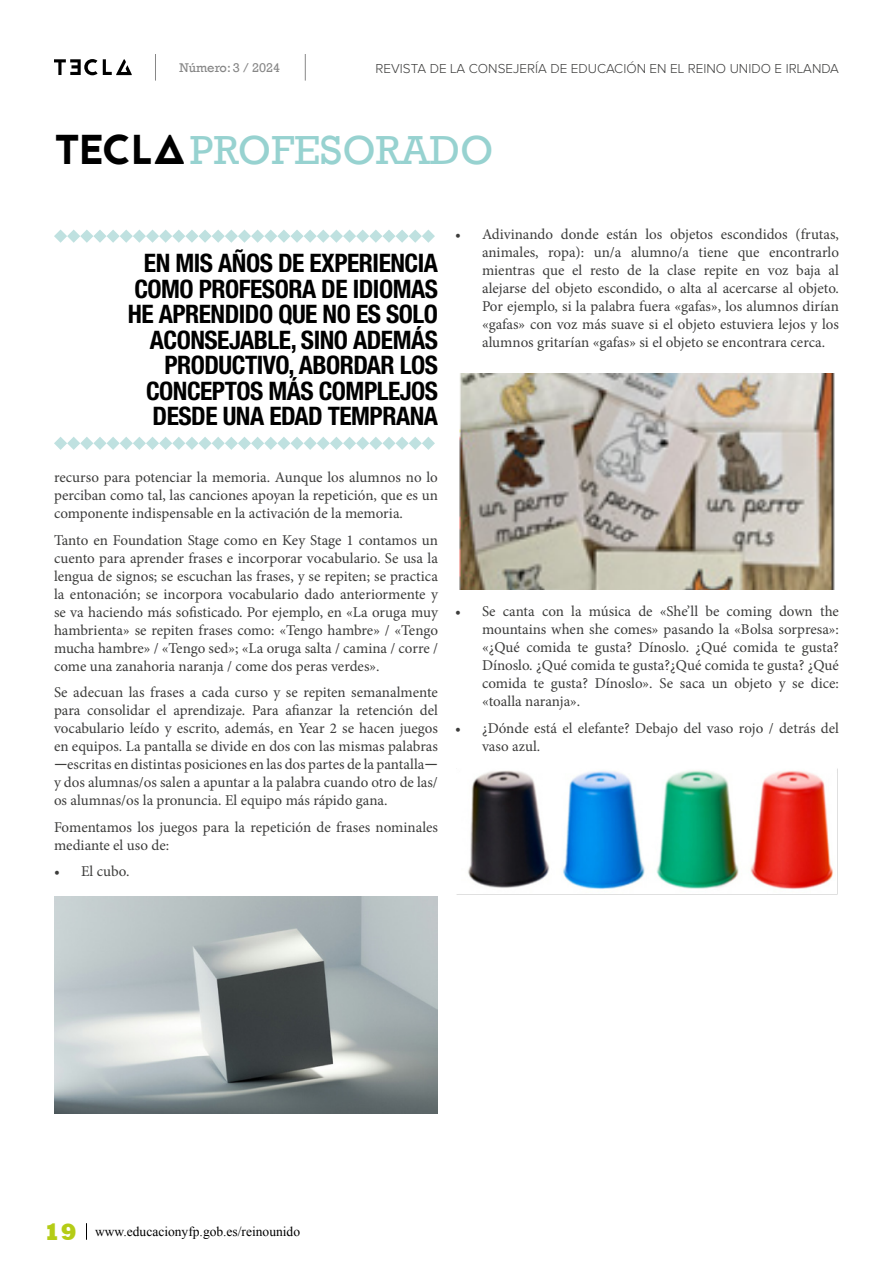
<style>
.page{position:relative;width:893px;height:1263px;background:#fff}
.page>*{position:absolute;margin:0;border:0;box-sizing:border-box;transform-origin:0 0}
.t1{font:41.55px "Rockwell";color:#97d2d0}
.t2{font:700 condensed 25.5px/25.5px "Helvetica Neue LT Std";letter-spacing:-.02em;color:#000;text-align:right}
.t3{font:15px/18px "Minion Pro";color:#3c3c3b;text-align:justify}
.t4{font:300 13.5px "Proxima Nova A";color:#3c3c3b}
.t5{font:13.5px "Times New Roman";color:#000}
.t6{font:12.9px "Rockwell";color:#878787}
.s1{font-family:"Jaapokkienchance";font-size:41.7px;color:#000}
.s2{font-family:"Gotham"}
.s3{font-family:"Rockwell";font-weight:800;font-size:24px;color:#b4cc16}
</style>
<div class="page">
<svg style="left:86px;top:1223px;width:1px;height:17px"></svg>
<svg style="left:155px;top:54px;width:1px;height:27px"></svg>
<svg style="left:54px;top:59px;width:78px;height:16px"></svg>
<svg style="left:305px;top:54px;width:1px;height:27px"></svg>
<img style="left:54px;top:896px;width:384px;height:217px">
<img style="left:459px;top:374px;width:376px;height:216px">
<img style="left:456px;top:768px;width:382px;height:127px">
<svg style="left:54px;top:230px;width:381px;height:13px"></svg>
<svg style="left:54px;top:437px;width:381px;height:13px"></svg>
<p class="t6" style="left:179px;top:60px;width:102px">Número: 3 / 2024</p>
<p class="t4" style="left:375px;top:61px;width:465px">REVISTA DE LA CONSEJERÍA DE EDUCACIÓN EN EL REINO UNIDO E IRLANDA</p>
<h1 class="t1" style="left:54px;top:126px;width:441px"><span class="s1">TECLA</span>PROFESORADO</h1>
<h2 class="t2" style="left:128px;top:250px;width:312px">EN MIS AÑOS DE EXPERIENCIA<br>COMO PROFESORA DE IDIOMAS<br>HE APRENDIDO QUE NO ES SOLO<br>ACONSEJABLE, SINO ADEMÁS<br>PRODUCTIVO, ABORDAR LOS<br>CONCEPTOS MÁS COMPLEJOS<br>DESDE UNA EDAD TEMPRANA</h2>
<p class="t3" style="left:482px;top:226px;width:358px;text-indent:-27px">• Adivinando donde están los objetos escondidos (frutas, animales, ropa): un/a alumno/a tiene que encontrarlo mientras que el resto de la clase repite en voz baja al alejarse del objeto escondido, o alta al acercarse al objeto.<br>Por ejemplo, si la palabra fuera «gafas», los alumnos dirían «gafas» con voz más suave si el objeto estuviera lejos y los alumnos gritarían «gafas» si el objeto se encontrara cerca.</p>
<p class="t3" style="left:54px;top:468px;width:385px">recurso para potenciar la memoria. Aunque los alumnos no lo perciban como tal, las canciones apoyan la repetición, que es un componente indispensable en la activación de la memoria.</p>
<p class="t3" style="left:54px;top:531px;width:386px">Tanto en Foundation Stage como en Key Stage 1 contamos un cuento para aprender frases e incorporar vocabulario. Se usa la lengua de signos; se escuchan las frases, y se repiten; se practica la entonación; se incorpora vocabulario dado anteriormente y se va haciendo más sofisticado. Por ejemplo, en «La oruga muy hambrienta» se repiten frases como: «Tengo hambre» / «Tengo mucha hambre» / «Tengo sed»; «La oruga salta / camina / corre / come una zanahoria naranja / come dos peras verdes».</p>
<p class="t3" style="left:54px;top:683px;width:386px">Se adecuan las frases a cada curso y se repiten semanalmente para consolidar el aprendizaje. Para afianzar la retención del vocabulario leído y escrito, además, en Year 2 se hacen juegos en equipos. La pantalla se divide en dos con las mismas palabras</p>
<p class="t3" style="left:54px;top:755px;width:385px"><span class="s2">—</span> escritas en distintas posiciones en las dos partes de la pantalla<span class="s2">— </span>y dos alumnas/os salen a apuntar a la palabra cuando otro de las/ os alumnas/os la pronuncia. El equipo más rápido gana.</p>
<p class="t3" style="left:54px;top:818px;width:385px">Fomentamos los juegos para la repetición de frases nominales mediante el uso de:</p>
<p class="t3" style="left:54px;top:862px;width:77px">• El cubo.</p>
<p class="t3" style="left:482px;top:603px;width:358px;text-indent:-27px">• Se canta con la música de «She’ll be coming down the mountains when she comes» pasando la «Bolsa sorpresa»: «¿Qué comida te gusta? Dínoslo. ¿Qué comida te gusta?<br>Dínoslo. ¿Qué comida te gusta?¿Qué comida te gusta? ¿Qué comida te gusta? Dínoslo». Se saca un objeto y se dice: «toalla naranja».</p>
<p class="t3" style="left:482px;top:719px;width:358px;text-indent:-27px">• ¿Dónde está el elefante? Debajo del vaso rojo / detrás del vaso azul.</p>
<p class="t5" style="left:44px;top:1222px;width:258px"><span class="s3">19</span> www.educacionyfp.gob.es/reinounido</p>
</div>
